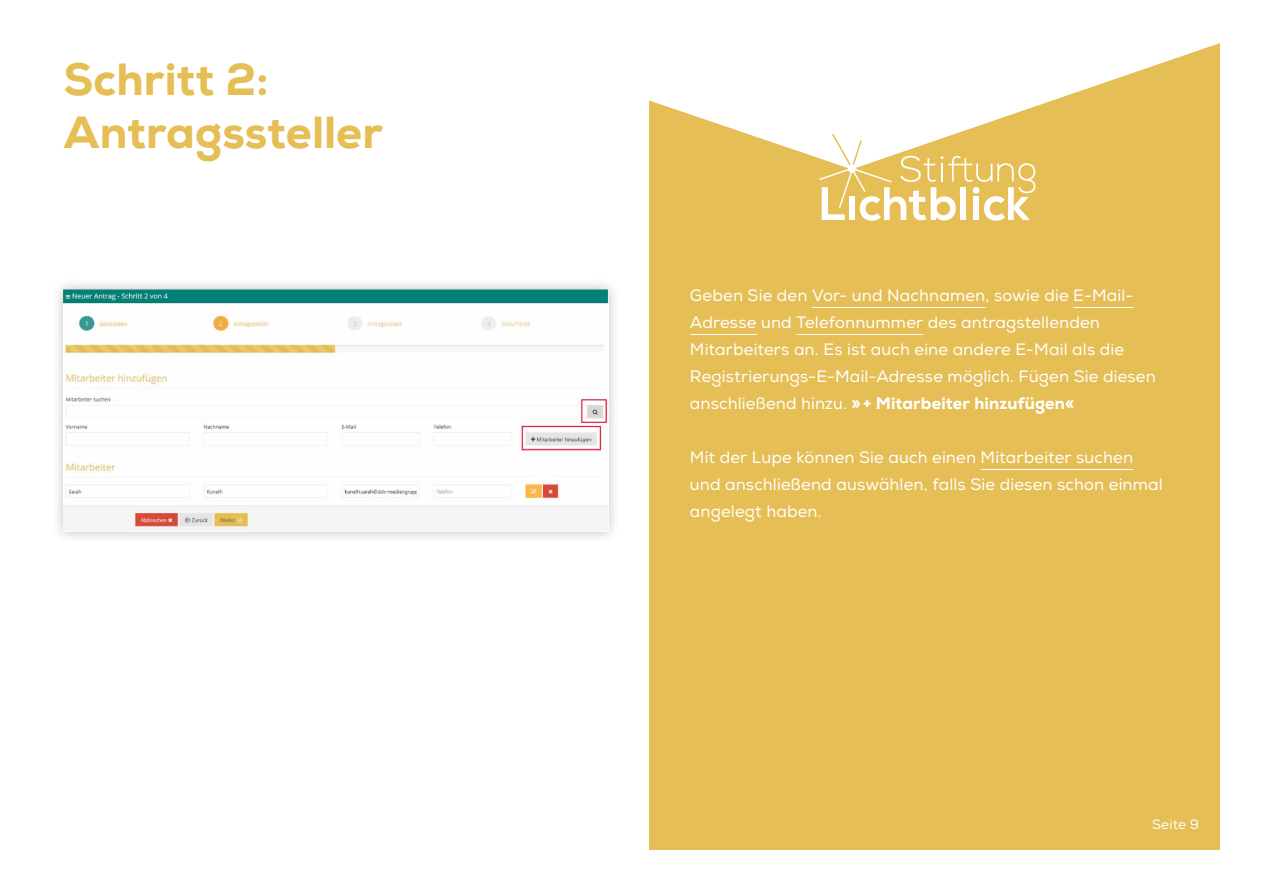
<style>
.page{position:relative;width:1263px;height:893px;background:#fff}
.page>*{position:absolute;margin:0;border:0;box-sizing:border-box;transform-origin:0 0}
.t1{font:800 45px/52.5px "Nexa";letter-spacing:.005em;color:#e5be55}
.t2{font:16.5px/27px "Nexa";letter-spacing:.01em;color:#fff}
.t3{font:13.5px "Nexa";letter-spacing:.015em;color:#fff}
.s1{font-weight:800}
</style>
<div class="page">
<div style="left:649px;top:181px;width:571px;height:669px;background:#e5be55"></div>
<svg style="left:649px;top:100px;width:173px;height:84px"></svg>
<svg style="left:818px;top:43px;width:402px;height:138px"></svg>
<svg style="left:822px;top:132px;width:213px;height:89px"></svg>
<div style="left:973px;top:197px;width:6px;height:23px;background:#fff"></div>
<hr style="left:812px;top:307px;width:173px;height:1px;background:#fff">
<hr style="left:1073px;top:307px;width:61px;height:1px;background:#fff">
<hr style="left:690px;top:334px;width:67px;height:1px;background:#fff">
<hr style="left:796px;top:334px;width:127px;height:1px;background:#fff">
<hr style="left:981px;top:469px;width:152px;height:1px;background:#fff">
<div style="left:52px;top:277px;width:568px;height:267px;background:#6a5e46;opacity:.4"></div>
<img style="left:64px;top:289px;width:544px;height:243px">
<h1 class="t1" style="left:64px;top:54px;width:321px">Schritt 2:<br>Antragssteller</h1>
<p class="t2" style="left:690px;top:282px;width:467px">Geben Sie den Vor- und Nachnamen, sowie die E-Mail-Adresse und Telefonnummer des antragstellenden Mitarbeiters an. Es ist auch eine andere E-Mail als die Registrierungs-E-Mail-Adresse möglich. Fügen Sie diesen anschließend hinzu. <span class="s1">» + Mitarbeiter hinzufügen«</span></p>
<p class="t2" style="left:690px;top:444px;width:474px">Mit der Lupe können Sie auch einen Mitarbeiter suchen und anschließend auswählen, falls Sie diesen schon einmal angelegt haben.</p>
<p class="t3" style="left:1152px;top:816px;width:49px">Seite 9</p>
</div>
